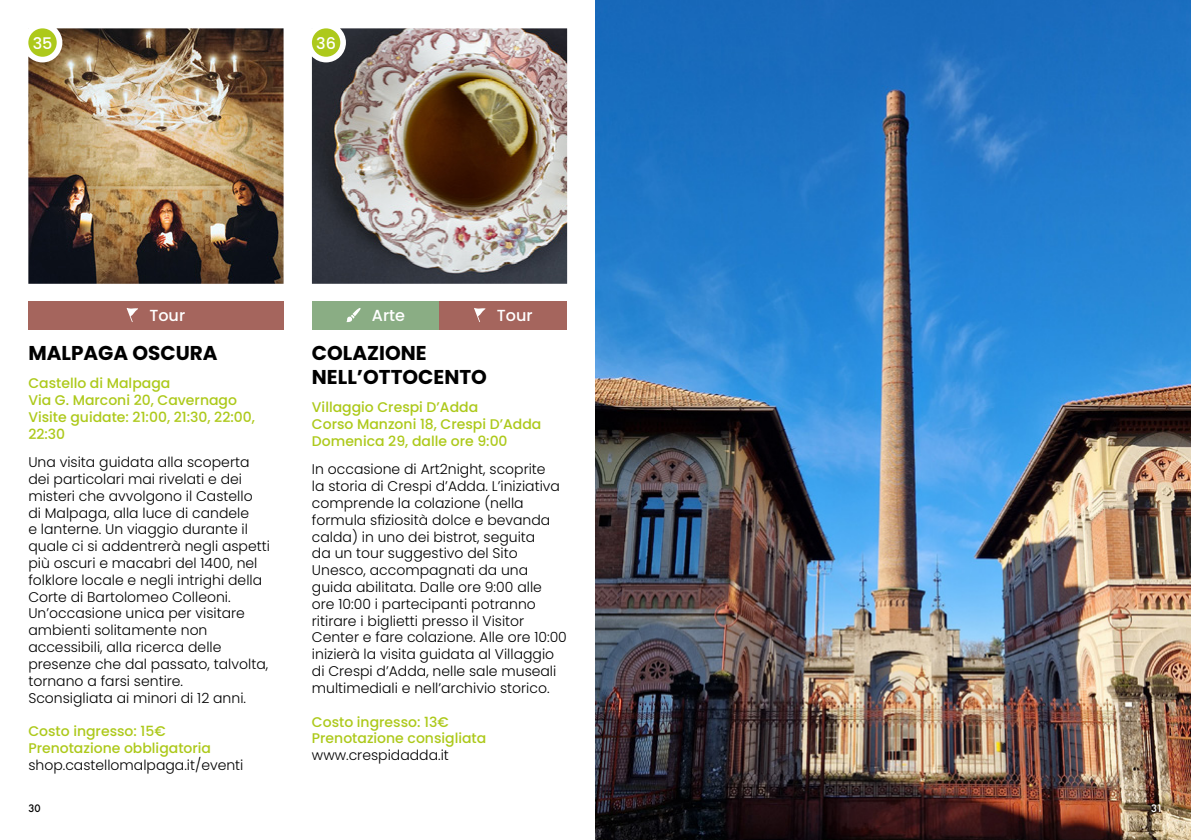
<style>
.page{position:relative;width:1191px;height:840px;background:#fff}
.page>*{position:absolute;margin:0;border:0;box-sizing:border-box;transform-origin:0 0}
.t1{font:700 20px/24px "Poppins";color:#000}
.t2{font:500 16px "Poppins";color:#fff}
.t3{font:300 14px/16.8px "Poppins";color:#000}
.t4{font:500 14px/16.8px "Poppins";color:#adc91b}
.t5{font:500 10px "Futura";color:#000}
.t6{font:500 10px "Futura";color:#fff}
</style>
<div class="page">
<img style="left:28px;top:28px;width:255px;height:255px">
<div style="left:28px;top:28px;width:29px;height:29px;background:#adc91b;border-radius:50%"></div>
<div style="left:28px;top:300px;width:255px;height:29px;background:#a5655d"></div>
<svg style="left:127px;top:308px;width:11px;height:14px"></svg>
<div style="left:312px;top:300px;width:127px;height:29px;background:#8aad84"></div>
<div style="left:439px;top:300px;width:128px;height:29px;background:#a5655d"></div>
<svg style="left:346px;top:308px;width:15px;height:14px"></svg>
<svg style="left:474px;top:308px;width:11px;height:14px"></svg>
<img style="left:312px;top:28px;width:255px;height:255px">
<div style="left:312px;top:28px;width:28px;height:29px;background:#adc91b;border-radius:50%"></div>
<img style="left:595px;top:0;width:596px;height:839px">
<p class="t2" style="left:33px;top:34px;width:21px">35</p>
<p class="t2" style="left:316px;top:34px;width:21px">36</p>
<p class="t2" style="left:149px;top:305px;width:37px">Tour</p>
<p class="t2" style="left:372px;top:305px;width:35px">Arte</p>
<p class="t2" style="left:497px;top:305px;width:37px">Tour</p>
<h1 class="t1" style="left:28px;top:341px;width:191px">MALPAGA OSCURA</h1>
<p class="t4" style="left:28px;top:375px;width:228px">Castello di Malpaga<br>Via G. Marconi 20, Cavernago<br>Visite guidate: 21:00, 21:30, 22:00,<br>22:30</p>
<p class="t3" style="left:28px;top:453px;width:243px">Una visita guidata alla scoperta dei particolari mai rivelati e dei misteri che avvolgono il Castello<br>di Malpaga, alla luce di candele<br>e lanterne. Un viaggio durante il quale ci si addentrerà negli aspetti più oscuri e macabri del 1400, nel folklore locale e negli intrighi della<br>Corte di Bartolomeo Colleoni.<br>Un’occasione unica per visitare ambienti solitamente non accessibili, alla ricerca delle presenze che dal passato, talvolta, tornano a farsi sentire.<br>Sconsigliata ai minori di 12 anni.</p>
<p class="t4" style="left:28px;top:722px;width:184px">Costo ingresso: 15€<br>Prenotazione obbligatoria</p>
<p class="t3" style="left:28px;top:756px;width:217px">shop.castellomalpaga.it/eventi</p>
<h1 class="t1" style="left:312px;top:341px;width:176px">COLAZIONE<br>NELL’OTTOCENTO</h1>
<p class="t4" style="left:312px;top:399px;width:231px">Villaggio Crespi D’Adda<br>Corso Manzoni 18, Crespi D’Adda<br>Domenica 29, dalle ore 9:00</p>
<p class="t3" style="left:312px;top:461px;width:256px">In occasione di Art2night, scoprite<br>la storia di Crespi d’Adda. L’iniziativa comprende la colazione (nella formula sfiziosità dolce e bevanda calda) in uno dei bistrot, seguita<br>da un tour suggestivo del Sito Unesco, accompagnati da una guida abilitata. Dalle ore 9:00 alle ore 10:00 i partecipanti potranno ritirare i biglietti presso il Visitor Center e fare colazione. Alle ore 10:00 inizierà la visita guidata al Villaggio di Crespi d’Adda, nelle sale museali multimediali e nell’archivio storico.</p>
<p class="t4" style="left:312px;top:713px;width:176px">Costo ingresso: 13€<br>Prenotazione consigliata</p>
<p class="t3" style="left:312px;top:746px;width:138px">www.crespidadda.it</p>
<p class="t5" style="left:28px;top:800px;width:14px">30</p>
<p class="t6" style="left:1151px;top:800px;width:13px">31</p>
</div>
